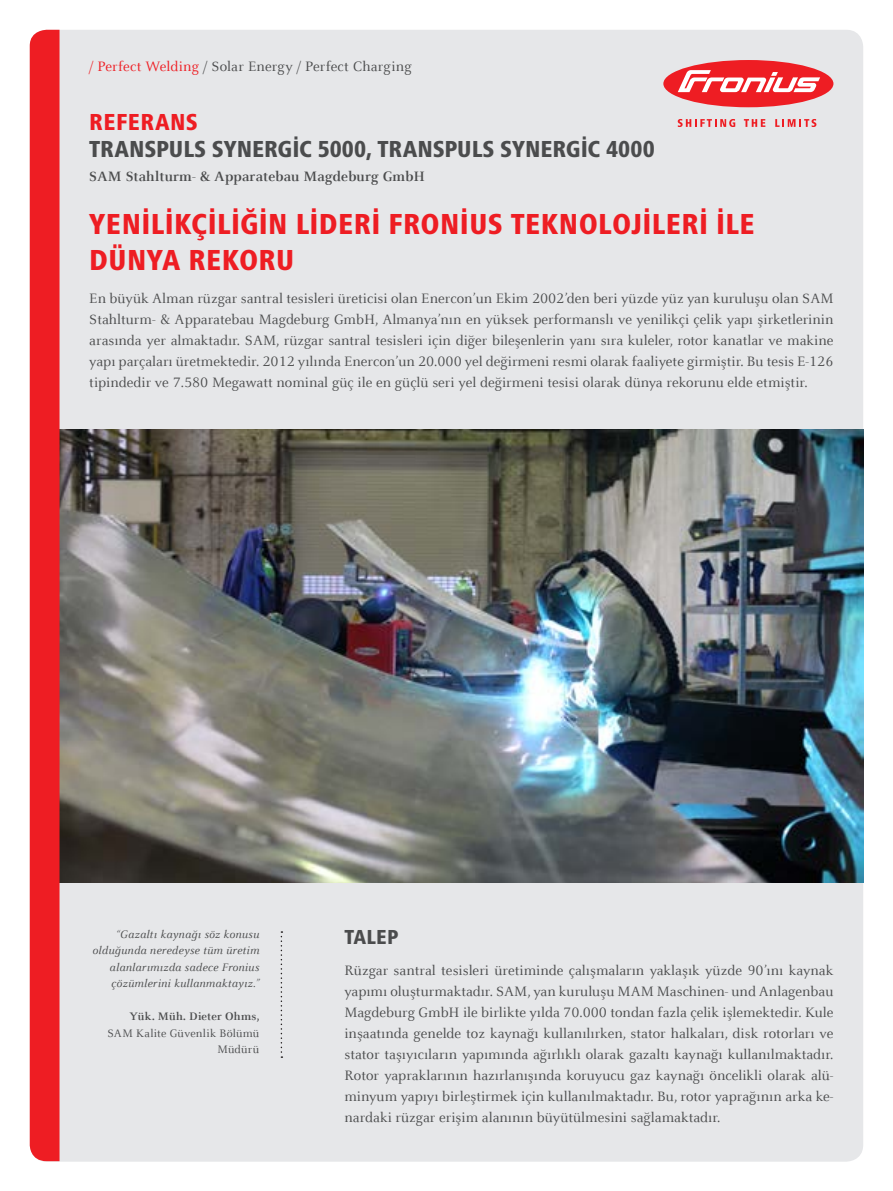
<style>
.page{position:relative;width:893px;height:1191px;background:#fff}
.page>*{position:absolute;margin:0;border:0;box-sizing:border-box;transform-origin:0 0}
.t1{font:800 condensed 30px/36px "Frutiger Next LTW1 G";letter-spacing:.01em;color:#ee1d23}
.t2{font:800 condensed 24px "Frutiger Next LTW1 G";color:#4b4c4d}
.t3{font:800 condensed 24px "Frutiger Next LTW1 G";letter-spacing:.015em;color:#ee1d23}
.t4{font:800 condensed 21px "Frutiger Next LTW1 G";letter-spacing:.01em;color:#4b4c4d}
.t5{font:15px/21px "Celeste Offc Pro";color:#4b4c4d;text-align:justify}
.t6{font:700 15px "Celeste Offc Pro";letter-spacing:.01em;color:#4b4c4d}
.t7{font:italic 12px/16.5px "Celeste Offc Pro";letter-spacing:.02em;color:#4b4c4d;text-align:right}
.t8{font:12px/16.5px "Celeste Offc Pro";letter-spacing:.02em;color:#4b4c4d;text-align:right}
.t9{font:700 12px "Celeste Offc Pro";letter-spacing:.01em;color:#4b4c4d}
.s1{color:#ee1d23}
</style>
<div class="page">
<div style="left:30px;top:30px;width:833px;height:1131px;background:#e6e7e9;border-radius:17px"></div>
<div style="left:663px;top:60px;width:170px;height:47px;background:#ee1d23;border-radius:50%"></div>
<svg style="left:678px;top:70px;width:142px;height:22px"></svg>
<svg style="left:678px;top:119px;width:57px;height:8px"></svg>
<svg style="left:744px;top:119px;width:21px;height:8px"></svg>
<svg style="left:775px;top:119px;width:41px;height:8px"></svg>
<img style="left:60px;top:429px;width:803px;height:453px">
<div style="left:30px;top:30px;width:30px;height:1131px;background:#ee1d23"></div>
<svg style="left:281px;top:931px;width:1px;height:126px"></svg>
<p class="t5" style="left:89px;top:56px;width:324px"><span class="s1">/ Perfect Welding</span> / Solar Energy / Perfect Charging</p>
<h2 class="t3" style="left:89px;top:109px;width:110px">REFERANS</h2>
<h2 class="t2" style="left:89px;top:136px;width:26px">TRANS</h2>
<h2 class="t2" style="left:156px;top:136px;width:247px">PULS SYNERGIC 5000, TRANS</h2>
<h2 class="t2" style="left:445px;top:136px;width:212px">PULS SYNERGIC 4000</h2>
<p class="t6" style="left:89px;top:167px;width:337px">SAM Stahlturm- &amp; Apparatebau Magdeburg GmbH</p>
<h1 class="t1" style="left:89px;top:206px;width:651px">YENILIKÇILIĞIN LIDERI FRONIUS TEKNOLOJILERI ILE<br>DÜNYA REKORU</h1>
<p class="t5" style="left:89px;top:287px;width:746px">En büyük Alman rüzgar santral tesisleri üreticisi olan Enercon’un Ekim 2002’den beri yüzde yüz yan kuruluşu olan SAM Stahlturm- &amp; Apparatebau Magdeburg GmbH, Almanya’nın en yüksek performanslı ve yenilikçi çelik yapı şirketlerinin arasında yer almaktadır. SAM, rüzgar santral tesisleri için diğer bileşenlerin yanı sıra kuleler, rotor kanatlar ve makine yapı parçaları üretmektedir. 2012 yılında Enercon’un 20.000 yel değirmeni resmi olarak faaliyete girmiştir. Bu tesis E-126 tipindedir ve 7.580 Megawatt nominal güç ile en güçlü seri yel değirmeni tesisi olarak dünya rekorunu elde etmiştir.</p>
<p class="t7" style="left:93px;top:925px;width:168px">“Gazaltı kaynağı söz konusu olduğunda neredeyse tüm üretim alanlarımızda sadece Fronius çözümlerini kullanmaktayız.”</p>
<p class="t9" style="left:129px;top:1009px;width:132px">Yük. Müh. Dieter Ohms,</p>
<p class="t8" style="left:107px;top:1024px;width:153px">SAM Kalite Güvenlik Bölümü<br>Müdürü</p>
<h3 class="t4" style="left:344px;top:925px;width:56px">TALEP</h3>
<p class="t5" style="left:344px;top:959px;width:490px">Rüzgar santral tesisleri üretiminde çalışmaların yaklaşık yüzde 90’ını kaynak yapımı oluşturmaktadır. SAM, yan kuruluşu MAM Maschinen- und Anlagenbau Magdeburg GmbH ile birlikte yılda 70.000 tondan fazla çelik işlemektedir. Kule inşaatında genelde toz kaynağı kullanılırken, stator halkaları, disk rotorları ve stator taşıyıcıların yapımında ağırlıklı olarak gazaltı kaynağı kullanılmaktadır.<br>Rotor yapraklarının hazırlanışında koruyucu gaz kaynağı öncelikli olarak alü&shy;minyum yapıyı birleştirmek için kullanılmaktadır. Bu, rotor yaprağının arka ke&shy;nardaki rüzgar erişim alanının büyütülmesini sağlamaktadır.</p>
</div>
